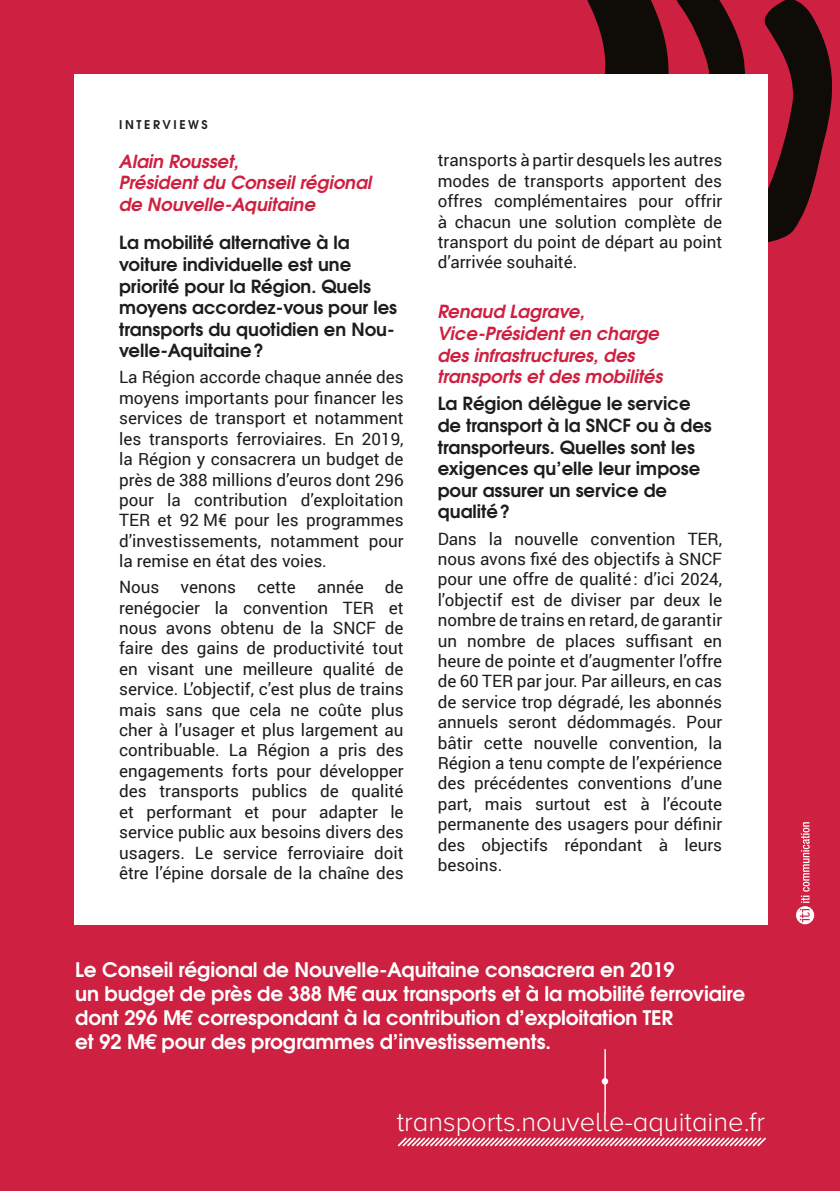
<style>
.page{position:relative;width:840px;height:1191px;background:#fff}
.page>*{position:absolute;margin:0;border:0;box-sizing:border-box;transform-origin:0 0}
.t1{font:300 27.2px "Proxima Nova A";color:#fff}
.t2{font:700 20px/24px "Te X Gyre Adventor";letter-spacing:-.005em;color:#fff}
.t3{font:700 18px/21.6px "Te X Gyre Adventor";color:#1d1d1b}
.t4{font:italic 700 18px/21.6px "Te X Gyre Adventor";color:#ce2040}
.t5{font:17px/20.4px "Roboto";color:#1d1d1b;text-align:justify}
.t6{font:700 12px "Te X Gyre Adventor";letter-spacing:.215em;color:#1d1d1b}
</style>
<div class="page">
<div style="left:0;top:0;width:839px;height:1191px;background:#ce2040"></div>
<svg style="left:796px;top:822px;width:17px;height:102px"></svg>
<svg style="left:587px;top:0;width:246px;height:251px"></svg>
<div style="left:74px;top:74px;width:693px;height:850px;background:#fff"></div>
<svg style="left:397px;top:1137px;width:369px;height:10px"></svg>
<hr style="left:604px;top:1049px;width:1px;height:64px;background:#fff">
<div style="left:601px;top:1078px;width:7px;height:6px;background:#fff;border-radius:50%"></div>
<p class="t6" style="left:119px;top:114px;width:90px">INTERVIEWS</p>
<p class="t4" style="left:119px;top:148px;width:254px">Alain Rousset,<br>Président du Conseil régional de Nouvelle-Aquitaine</p>
<p class="t3" style="left:119px;top:230px;width:279px">La mobilité alternative à la voiture individuelle est une priorité pour la Région. Quels moyens accordez-vous pour les transports du quotidien en Nou&shy;velle-Aquitaine?</p>
<p class="t5" style="left:119px;top:366px;width:286px">La Région accorde chaque année des moyens importants pour financer les services de transport et notamment les transports ferroviaires. En 2019, la Région y consacrera un budget de près de 388 millions d’euros dont 296 pour la contribution d’exploitation TER et 92 M€ pour les programmes d’investissements, notamment pour la remise en état des voies.</p>
<p class="t5" style="left:119px;top:576px;width:286px">Nous venons cette année de renégocier la convention TER et nous avons obtenu de la SNCF de faire des gains de productivité tout en visant une meilleure qualité de service. L’objectif, c’est plus de trains mais sans que cela ne coûte plus cher à l’usager et plus largement au contribuable. La Région a pris des engagements forts pour développer des transports publics de qualité et performant et pour adapter le service public aux besoins divers des usagers. Le service ferroviaire doit être l’épine dorsale de la chaîne des</p>
<p class="t5" style="left:437px;top:149px;width:286px">transports à partir desquels les autres modes de transports apportent des offres complémentaires pour offrir à chacun une solution complète de transport du point de départ au point d’arrivée souhaité.</p>
<p class="t4" style="left:437px;top:299px;width:227px">Renaud Lagrave,<br>Vice-Président en charge des infrastructures, des transports et des mobilités</p>
<p class="t3" style="left:437px;top:391px;width:275px">La Région délègue le service de transport à la SNCF ou à des transporteurs. Quelles sont les exigences qu’elle leur impose pour assurer un service de qualité?</p>
<p class="t5" style="left:437px;top:527px;width:286px">Dans la nouvelle convention TER, nous avons fixé des objectifs à SNCF pour une offre de qualité: d’ici 2024, l’objectif est de diviser par deux le nombre de trains en retard, de garantir un nombre de places suffisant en heure de pointe et d’augmenter l’offre de 60 TER par jour. Par ailleurs, en cas de service trop dégradé, les abonnés annuels seront dédommagés. Pour bâtir cette nouvelle convention, la Région a tenu compte de l’expérience des précédentes conventions d’une part, mais surtout est à l’écoute permanente des usagers pour définir des objectifs répondant à leurs besoins.</p>
<p class="t2" style="left:75px;top:955px;width:671px">Le Conseil régional de Nouvelle-Aquitaine consacrera en 2019<br>un budget de près de 388 M€ aux transports et à la mobilité ferroviaire dont 296 M€ correspondant à la contribution d’exploitation TER<br>et 92 M€ pour des programmes d’investissements.</p>
<h1 class="t1" style="left:396px;top:1106px;width:369px">transports.nouvelle-aquitaine.fr</h1>
</div>
